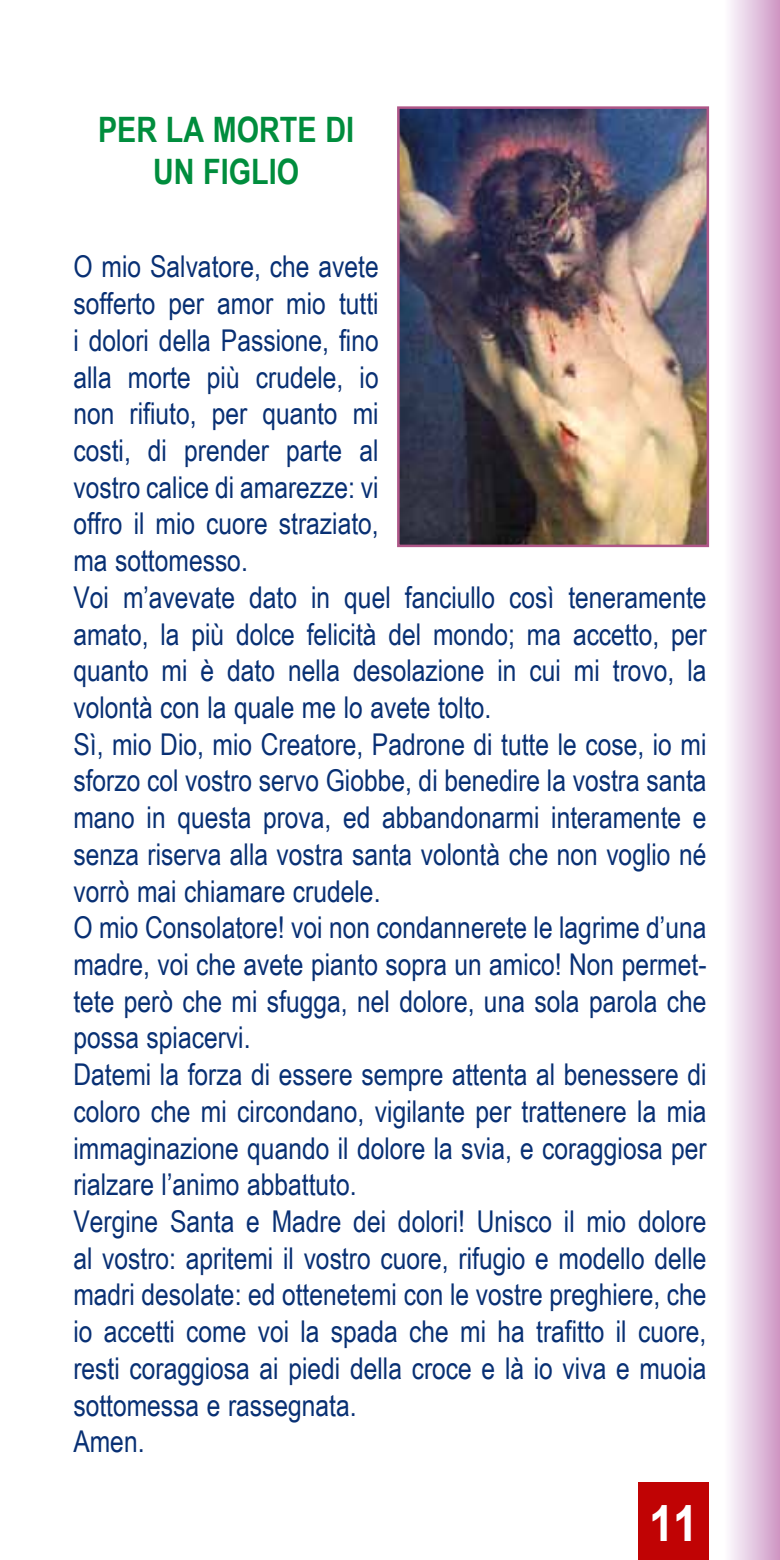
<style>
.page{position:relative;width:780px;height:1560px;background:#fff}
.page>*{position:absolute;margin:0;border:0;box-sizing:border-box;transform-origin:0 0}
.t1{font:700 50px "Arial";color:#fff;scale:.9 1}
.t2{font:700 35px/42.8px "Arial Narrow";color:#008d3d;text-align:center}
.t3{font:30px/36.8px "Arial Narrow";color:#083074}
</style>
<div class="page">
<div style="left:638px;top:1481px;width:71px;height:78px;background:#c00304"></div>
<div style="left:723px;top:0;width:57px;height:1559px;background:linear-gradient(to right,#fff,#ce96c4)"></div>
<img style="left:400px;top:109px;width:306px;height:435px">
<div style="left:397px;top:106px;width:312px;height:441px;border:2px solid #af5788"></div>
<p class="t2" style="left:98px;top:108px;width:257px">PER LA MORTE DI<br>UN FIGLIO</p>
<p class="t3" style="left:73px;top:248px;width:634px">O mio Salvatore, che avete<br>sofferto per amor mio tutti<br>i dolori della Passione, fino<br>alla morte più crudele, io<br>non rifiuto, per quanto mi<br>costi, di prender parte al<br>vostro calice di amarezze: vi<br>offro il mio cuore straziato,<br>ma sottomesso.<br>Voi m’avevate dato in quel fanciullo così teneramente amato, la più dolce felicità del mondo; ma accetto, per quanto mi è dato nella desolazione in cui mi trovo, la volontà con la quale me lo avete tolto.<br>Sì, mio Dio, mio Creatore, Padrone di tutte le cose, io mi sforzo col vostro servo Giobbe, di benedire la vostra santa mano in questa prova, ed abbandonarmi interamente e senza riserva alla vostra santa volontà che non voglio né vorrò mai chiamare crudele.<br>O mio Consolatore! voi non condannerete le lagrime d’una madre, voi che avete pianto sopra un amico! Non permet&shy;tete però che mi sfugga, nel dolore, una sola parola che possa spiacervi.<br>Datemi la forza di essere sempre attenta al benessere di coloro che mi circondano, vigilante per trattenere la mia immaginazione quando il dolore la svia, e coraggiosa per rialzare l’animo abbattuto.<br>Vergine Santa e Madre dei dolori! Unisco il mio dolore al vostro: apritemi il vostro cuore, rifugio e modello delle madri desolate: ed ottenetemi con le vostre preghiere, che io accetti come voi la spada che mi ha trafitto il cuore, resti coraggiosa ai piedi della croce e là io viva e muoia sottomessa e rassegnata.<br>Amen.</p>
<h1 class="t1" style="left:649px;top:1494px;width:56px">11</h1>
</div>
